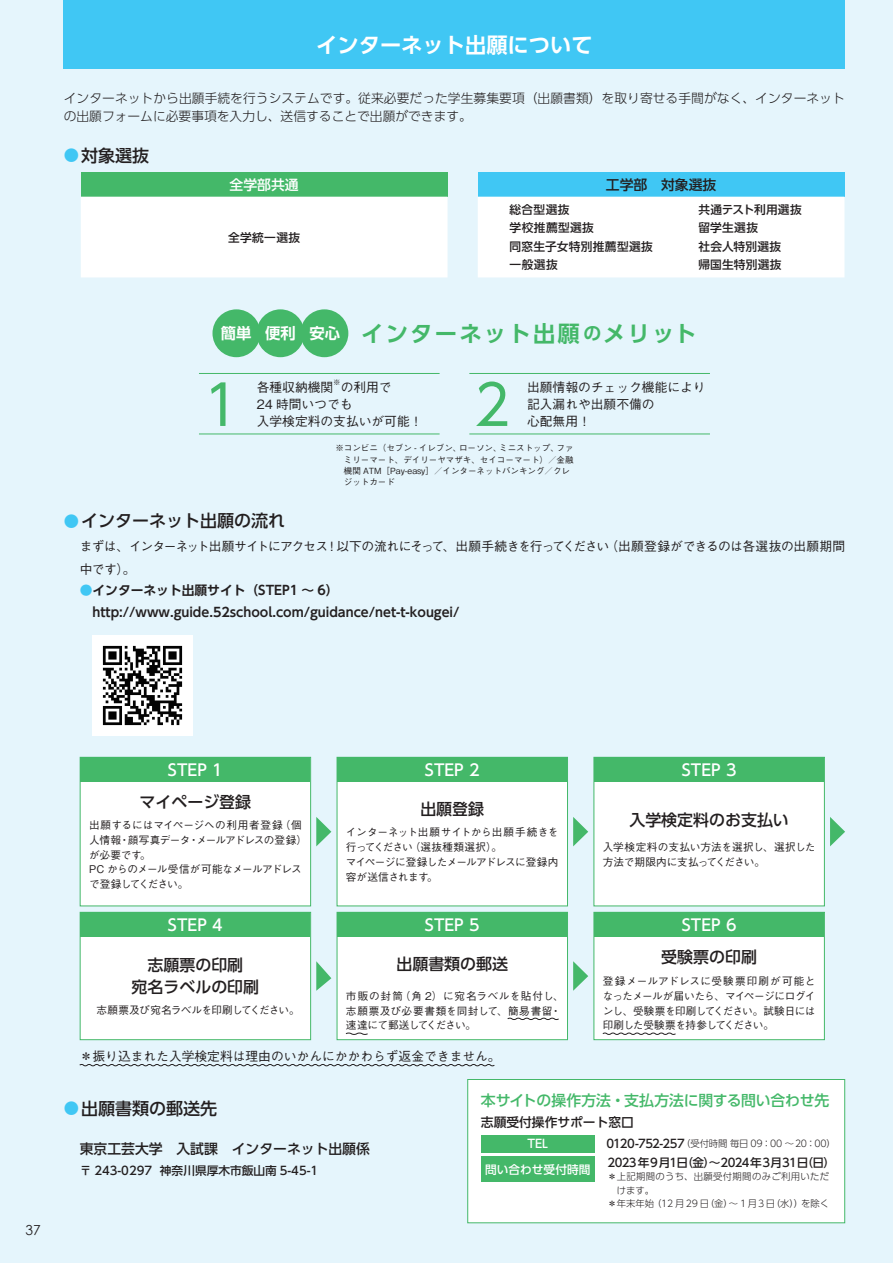
<style>
.page{position:relative;width:893px;height:1263px;background:#fff}
.page>*{position:absolute;margin:0;border:0;box-sizing:border-box;transform-origin:0 0}
.t1{font:55.35px "UD Shin Go Pro";color:#44b869}
.t2{font:700 22.35px "UD Shin Go Pro De";letter-spacing:.1em;color:#44b869}
.t3{font:700 21.3px "UD Shin Go Pro De";color:#fff}
.t4{font:500 16.95px "UD Shin Go Pro";color:#231f20}
.t5{font:500 15.9px/21.3px "UD Shin Go Pro";color:#231f20;text-align:center}
.t6{font:500 15.9px "UD Shin Go Pro";color:#fff}
.t7{font:500 14.85px "UD Shin Go Pro";letter-spacing:-.015em;color:#44b869}
.t8{font:500 13.8px "UD Shin Go Pro";color:#231f20}
.t9{font:500 13.8px "UD Shin Go Pro";color:#fff}
.t10{font:13.8px "Century Gothic";color:#231f20}
.t11{font:300 12.75px/18.1px "UD Shin Go Pro";letter-spacing:.005em;color:#231f20}
.t12{font:500 12.75px/17px "Gothic BBB Pro";color:#231f20}
.t13{font:700 12.75px/22.4px "UD Shin Go Pro De";color:#231f20}
.t14{font:500 12.75px/22.4px "Gothic BBB Pro";letter-spacing:-.05em;color:#231f20}
.t15{font:500 12.75px "UD Shin Go Pro";color:#231f20}
.t16{font:500 11.7px/18px "UD Shin Go Pro";letter-spacing:.02em;color:#231f20}
.t17{font:500 11.7px "UD Shin Go Pro";letter-spacing:-.02em;color:#231f20}
.t18{font:500 11.7px "UD Shin Go Pro";color:#231f20}
.t19{font:500 11.7px "UD Shin Go Pro";color:#fff}
.t20{font:500 10.65px/14.9px "Gothic BBB Pro";letter-spacing:-.03em;color:#231f20}
.t21{font:500 10.65px/14.9px "Gothic BBB Pro";letter-spacing:.035em;color:#231f20}
.t22{font:500 10.65px/14.9px "Gothic BBB Pro";letter-spacing:-.01em;color:#231f20}
.t23{font:500 10.65px "Gothic BBB Pro";letter-spacing:-.05em;color:#231f20}
.t24{font:300 9.3px "UD Shin Go Pro";letter-spacing:-.015em;color:#231f20}
.t25{font:300 9.3px "UD Shin Go Pro";letter-spacing:.035em;color:#231f20}
.t26{font:300 9.3px "UD Shin Go Pro";color:#231f20}
.t27{font:500 8.55px/11.1px "Gothic BBB Pro";color:#231f20}
.t28{font:500 7.5px "Gothic BBB Pro";color:#231f20}
.s1{font-size:15.3px;color:#40c7f4}
.s2{font-size:15.3px;color:#fff}
.s3{font-size:17.85px}
.s4{color:#40c7f4}
.s5{font-weight:500;font-size:11.7px}
</style>
<div class="page">
<div style="left:0;top:0;width:892px;height:1263px;background:#e5f5fc"></div>
<svg style="left:79px;top:1064px;width:416px;height:3px"></svg>
<div style="left:81px;top:172px;width:367px;height:25px;background:#44b869"></div>
<div style="left:478px;top:172px;width:366px;height:25px;background:#40c7f4"></div>
<div style="left:81px;top:197px;width:763px;height:80px;background:#fff"></div>
<div style="left:212px;top:309px;width:48px;height:48px;background:#44b869;border-radius:50%"></div>
<div style="left:256px;top:309px;width:48px;height:48px;background:#44b869;border-radius:50%"></div>
<div style="left:300px;top:309px;width:48px;height:48px;background:#44b869;border-radius:50%"></div>
<hr style="left:199px;top:373px;width:241px;height:1px;background:#44b869">
<hr style="left:199px;top:434px;width:241px;height:1px;background:#44b869">
<hr style="left:469px;top:373px;width:241px;height:1px;background:#44b869">
<hr style="left:469px;top:434px;width:241px;height:1px;background:#44b869">
<img style="left:92px;top:636px;width:100px;height:100px">
<div style="left:337px;top:758px;width:230px;height:24px;background:#44b869"></div>
<div style="left:337px;top:782px;width:230px;height:123px;background:#fff"></div>
<div style="left:337px;top:757px;width:231px;height:149px;border:1px solid #44b869"></div>
<div style="left:81px;top:758px;width:229px;height:24px;background:#44b869"></div>
<div style="left:81px;top:782px;width:229px;height:123px;background:#fff"></div>
<div style="left:80px;top:757px;width:231px;height:149px;border:1px solid #44b869"></div>
<div style="left:594px;top:758px;width:230px;height:24px;background:#44b869"></div>
<div style="left:594px;top:782px;width:230px;height:123px;background:#fff"></div>
<div style="left:593px;top:757px;width:232px;height:149px;border:1px solid #44b869"></div>
<svg style="left:573px;top:817px;width:15px;height:29px"></svg>
<svg style="left:830px;top:817px;width:15px;height:29px"></svg>
<svg style="left:316px;top:817px;width:15px;height:29px"></svg>
<div style="left:81px;top:913px;width:229px;height:24px;background:#44b869"></div>
<div style="left:81px;top:937px;width:229px;height:102px;background:#fff"></div>
<div style="left:80px;top:912px;width:231px;height:128px;border:1px solid #44b869"></div>
<div style="left:337px;top:913px;width:230px;height:24px;background:#44b869"></div>
<div style="left:337px;top:937px;width:230px;height:102px;background:#fff"></div>
<svg style="left:507px;top:1017px;width:52px;height:3px"></svg>
<svg style="left:345px;top:1032px;width:23px;height:3px"></svg>
<div style="left:337px;top:912px;width:231px;height:128px;border:1px solid #44b869"></div>
<div style="left:594px;top:913px;width:230px;height:24px;background:#44b869"></div>
<div style="left:594px;top:937px;width:230px;height:102px;background:#fff"></div>
<svg style="left:602px;top:1032px;width:74px;height:3px"></svg>
<div style="left:593px;top:912px;width:232px;height:128px;border:1px solid #44b869"></div>
<svg style="left:573px;top:961px;width:15px;height:30px"></svg>
<svg style="left:316px;top:961px;width:15px;height:30px"></svg>
<div style="left:468px;top:1079px;width:377px;height:144px;background:#fff"></div>
<div style="left:481px;top:1135px;width:114px;height:17px;background:#44b869"></div>
<div style="left:481px;top:1156px;width:114px;height:26px;background:#44b869"></div>
<div style="left:467px;top:1079px;width:378px;height:144px;border:1px solid #44b869"></div>
<div style="left:64px;top:0;width:781px;height:68px;background:#40c7f4"></div>
<h3 class="t3" style="left:316px;top:27px;width:278px">インターネット出願について</h3>
<p class="t11" style="left:64px;top:88px;width:783px">インターネットから出願手続を行うシステムです。従来必要だった学生募集要項（出願書類）を取り寄せる手間がなく、インターネットの出願フォームに必要事項を入力し、送信することで出願ができます。</p>
<h3 class="t4" style="left:64px;top:141px;width:87px"><span class="s1">●</span>対象選抜</h3>
<p class="t9" style="left:230px;top:173px;width:71px">全学部共通</p>
<p class="t8" style="left:606px;top:173px;width:112px">工学部　対象選抜</p>
<p class="t16" style="left:228px;top:228px;width:74px">全学統一選抜</p>
<p class="t16" style="left:510px;top:201px;width:145px">総合型選抜<br>学校推薦型選抜<br>同窓生子女特別推薦型選抜一般選抜</p>
<p class="t16" style="left:698px;top:201px;width:105px">共通テスト利用選抜留学生選抜<br>社会人特別選抜<br>帰国生特別選抜</p>
<h2 class="t2" style="left:221px;top:315px;width:477px"><span class="s2">簡単　便利　安心</span> インターネット出願<span class="s3">の</span>メリット</h2>
<h1 class="t1" style="left:203px;top:360px;width:38px">1</h1>
<p class="t12" style="left:257px;top:377px;width:78px">各種収納機関</p>
<p class="t28" style="left:333px;top:377px;width:9px">※</p>
<p class="t12" style="left:257px;top:377px;width:167px;text-indent:84px">の利用で<br>24 時間いつでも<br>入学検定料の支払いが可能！</p>
<h1 class="t1" style="left:474px;top:360px;width:38px">2</h1>
<p class="t12" style="left:527px;top:377px;width:180px">出願情報のチェック機能により記入漏れや出願不備の<br>心配無用！</p>
<p class="t27" style="left:344px;top:441px;width:231px;text-indent:-9px">※コンビニ（セブン - イレブン、ローソン、ミニストップ、ファミリーマート、デイリーヤマザキ、セイコーマート）／金融機関 ATM［Pay-easy］／インターネットバンキング／クレジットカード</p>
<h3 class="t4" style="left:64px;top:507px;width:223px"><span class="s1">●</span>インターネット出願の流れ</h3>
<p class="t14" style="left:80px;top:534px;width:767px">まずは、インターネット出願サイトにアクセス！以下の流れにそって、出願手続きを行ってください（出願登録ができるのは各選抜の出願期間中です）。</p>
<p class="t13" style="left:92px;top:578px;width:369px;text-indent:-13px"><span class="s4">●</span>インターネット出願サイト（STEP1 ～ 6）http://www.guide.52school.com/guidance/net-t-kougei/</p>
<p class="t10" style="left:26px;top:1222px;width:17px">37</p>
<h3 class="t6" style="left:168px;top:757px;width:56px">STEP 1</h3>
<h3 class="t5" style="left:140px;top:791px;width:113px">マイページ登録</h3>
<p class="t20" style="left:89px;top:816px;width:219px">出願するにはマイページへの利用者登録（個人情報・顔写真データ・メールアドレスの登録）が必要です。<br>PC からのメール受信が可能なメールアドレスで登録してください。</p>
<h3 class="t6" style="left:168px;top:912px;width:56px">STEP 4</h3>
<h3 class="t5" style="left:132px;top:954px;width:129px">志願票の印刷<br>宛名ラベルの印刷</h3>
<p class="t23" style="left:96px;top:1001px;width:205px">志願票及び宛名ラベルを印刷してください。</p>
<h3 class="t6" style="left:425px;top:757px;width:56px">STEP 2</h3>
<h3 class="t5" style="left:420px;top:798px;width:65px">出願登録</h3>
<p class="t20" style="left:346px;top:823px;width:214px">インターネット出願サイトから出願手続きを行ってください（選抜種類選択）。<br>マイページに登録したメールアドレスに登録内容が送信されます。</p>
<h3 class="t6" style="left:425px;top:912px;width:56px">STEP 5</h3>
<h3 class="t5" style="left:396px;top:953px;width:113px">出願書類の郵送</h3>
<p class="t21" style="left:346px;top:987px;width:219px">市販の封筒（角 2）に宛名ラベルを貼付し、志願票及び必要書類を同封して、簡易書留・速達にて郵送してください。</p>
<h3 class="t6" style="left:682px;top:757px;width:56px">STEP 3</h3>
<h3 class="t5" style="left:629px;top:809px;width:161px">入学検定料のお支払い</h3>
<p class="t22" style="left:603px;top:838px;width:214px">入学検定料の支払い方法を選択し、選択した方法で期限内に支払ってください。</p>
<h3 class="t6" style="left:682px;top:912px;width:56px">STEP 6</h3>
<h3 class="t5" style="left:661px;top:946px;width:97px">受験票の印刷</h3>
<p class="t20" style="left:603px;top:972px;width:214px;text-align:justify">登録メールアドレスに受験票印刷が可能となったメールが届いたら、マイページにログインし、受験票を印刷してください。試験日には印刷した受験票を持参してください。</p>
<p class="t12" style="left:80px;top:1046px;width:422px">＊振り込まれた入学検定料は理由のいかんにかかわらず返金できません。</p>
<h3 class="t4" style="left:64px;top:1094px;width:155px"><span class="s1">●</span>出願書類の郵送先</h3>
<p class="t8" style="left:80px;top:1138px;width:292px">東京工芸大学　入試課　インターネット出願係</p>
<p class="t18" style="left:80px;top:1161px;width:240px">〒 243-0297 神奈川県厚木市飯山南 5-45-1</p>
<h3 class="t7" style="left:481px;top:1088px;width:350px">本サイトの操作方法・支払方法に関する問い合わせ先</h3>
<p class="t15" style="left:481px;top:1112px;width:155px">志願受付操作サポート窓口</p>
<p class="t19" style="left:527px;top:1134px;width:22px">TEL</p>
<p class="t24" style="left:595px;top:1136px;width:243px"><span class="s5">　0120-752-257</span>（受付時間 毎日 09：00 ～20：00）</p>
<p class="t19" style="left:485px;top:1160px;width:107px">問い合わせ受付時間</p>
<p class="t17" style="left:607px;top:1153px;width:229px">2023年9月1日（金）～2024年3月31日（日）</p>
<p class="t25" style="left:607px;top:1168px;width:223px">＊上記期間のうち、出願受付期間のみご利用いただ</p>
<p class="t25" style="left:617px;top:1182px;width:39px">けます。</p>
<p class="t26" style="left:607px;top:1196px;width:223px">＊年末年始（12 月 29 日（金）～ 1 月3日（水））を除く</p>
</div>
